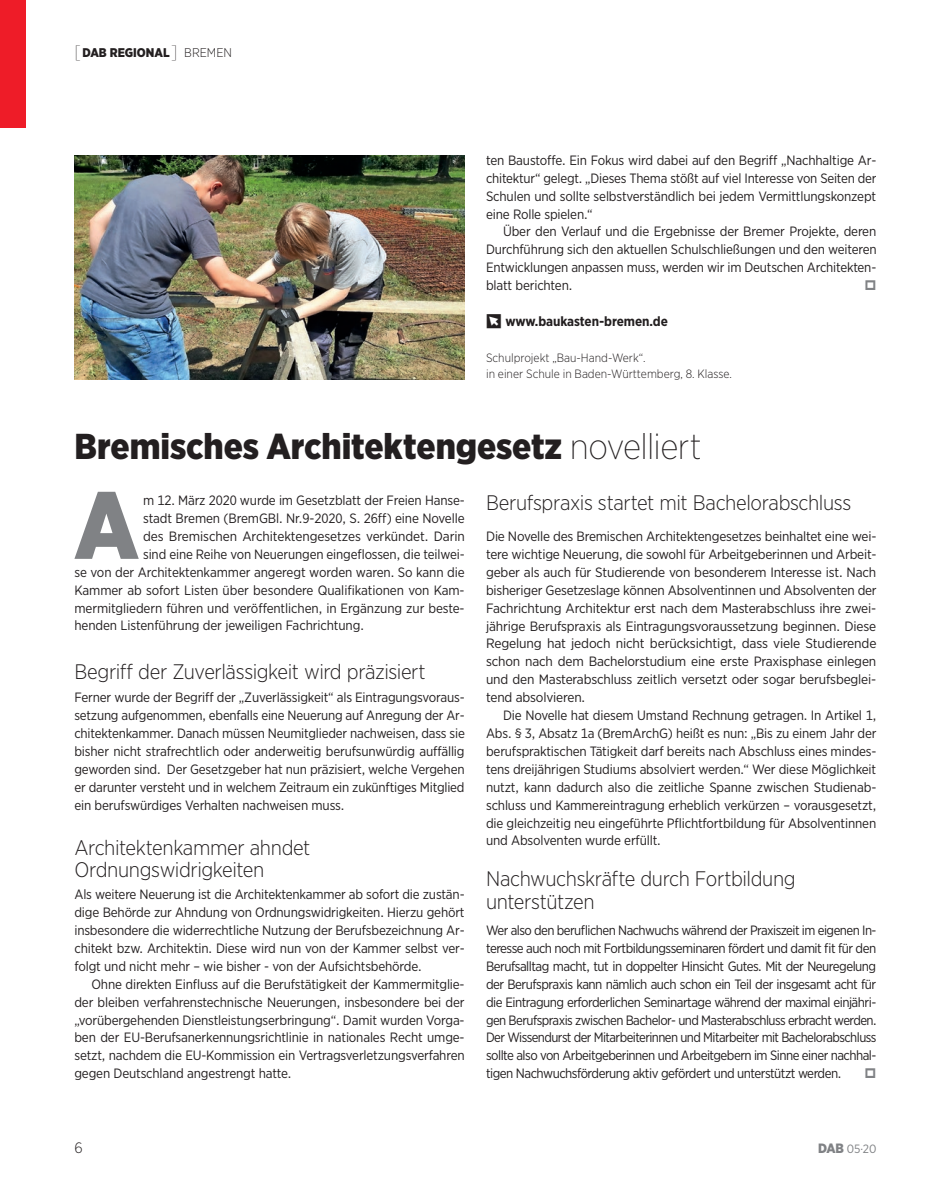
<style>
.page{position:relative;width:936px;height:1191px;background:#fff}
.page>*{position:absolute;margin:0;border:0;box-sizing:border-box;transform-origin:0 0}
.t1{font:900 95.25px "Gotham Narrow";color:#808285}
.t2{font:900 36px "Gotham Narrow";letter-spacing:-.005em;color:#231f20}
.t3{font:300 21px/22.5px "Gotham Narrow";letter-spacing:-.02em;color:#231f20}
.t4{font:300 15px "Gotham Narrow";color:#231f20}
.t5{font:13.5px/17.9px "Gotham Narrow";letter-spacing:-.015em;color:#231f20;text-align:justify}
.t6{font:700 13.5px "Gotham Narrow";letter-spacing:-.005em;color:#231f20}
.t7{font:900 12.6px "Gotham Narrow";color:#231f20}
.t8{font:300 12px/16.5px "Gotham Narrow";color:#231f20}
.t9{font:12px "Gotham Narrow";color:#808285}
.s1{font-weight:100;font-size:18px}
.s2{font-weight:300}
.s3{font-family:"DAB Relaunch";font-weight:400}
.s4{font-weight:200}
.s5{font-weight:900;font-size:13.5px}
</style>
<div class="page">
<img style="left:74px;top:155px;width:391px;height:225px">
<div style="left:0;top:0;width:26px;height:128px;background:#ee1c28"></div>
<p class="t7" style="left:74px;top:44px;width:159px"><span class="s1">[</span>DAB REGIONAL<span class="s1">]</span> <span class="s2">BREMEN</span></p>
<p class="t5" style="left:486px;top:151px;width:392px">ten Baustoffe. Ein Fokus wird dabei auf den Begriff „Nachhaltige Ar&shy;chitektur“ gelegt. „Dieses Thema stößt auf viel Interesse von Seiten der Schulen und sollte selbstverständlich bei jedem Vermittlungskonzept eine Rolle spielen.“</p>
<p class="t5" style="left:486px;top:222px;width:392px;text-indent:17px">Über den Verlauf und die Ergebnisse der Bremer Projekte, deren Durchführung sich den aktuellen Schulschließungen und den weiteren Entwicklungen anpassen muss, werden wir im Deutschen Architekten&shy;blatt berichten.</p>
<p class="t6" style="left:486px;top:312px;width:183px"><span class="s3">p</span>www.baukasten-bremen.de</p>
<p class="t8" style="left:486px;top:349px;width:247px">Schulprojekt „Bau-Hand-Werk“.<br>in einer Schule in Baden-Württemberg, 8. Klasse.</p>
<h2 class="t2" style="left:74px;top:422px;width:628px">Bremisches Architektengesetz <span class="s4">novelliert</span></h2>
<h1 class="t1" style="left:74px;top:462px;width:66px">A</h1>
<p class="t5" style="left:143px;top:491px;width:323px">m 12. März 2020 wurde im Gesetzblatt der Freien Hanse-</p>
<h3 class="t3" style="left:486px;top:491px;width:367px">Berufspraxis startet mit Bachelorabschluss</h3>
<p class="t5" style="left:486px;top:527px;width:392px">Die Novelle des Bremischen Architektengesetzes beinhaltet eine wei&shy;tere wichtige Neuerung, die sowohl für Arbeitgeberinnen und Arbeit&shy;geber als auch für Studierende von besonderem Interesse ist. Nach bisheriger Gesetzeslage können Absolventinnen und Absolventen der Fachrichtung Architektur erst nach dem Masterabschluss ihre zwei&shy;jährige Berufspraxis als Eintragungsvoraussetzung beginnen. Diese Regelung hat jedoch nicht berücksichtigt, dass viele Studierende schon nach dem Bachelorstudium eine erste Praxisphase einlegen und den Masterabschluss zeitlich versetzt oder sogar berufsbeglei&shy;tend absolvieren.</p>
<p class="t5" style="left:486px;top:706px;width:392px;text-indent:17px">Die Novelle hat diesem Umstand Rechnung getragen. In Artikel 1, Abs. § 3, Absatz 1a (BremArchG) heißt es nun: „Bis zu einem Jahr der berufspraktischen Tätigkeit darf bereits nach Abschluss eines mindes&shy;tens dreijährigen Studiums absolviert werden.“ Wer diese Möglichkeit nutzt, kann dadurch also die zeitliche Spanne zwischen Studienab&shy;schluss und Kammereintragung erheblich verkürzen – vorausgesetzt, die gleichzeitig neu eingeführte Pflichtfortbildung für Absolventinnen und Absolventen wurde erfüllt.</p>
<h3 class="t3" style="left:486px;top:867px;width:311px">Nachwuchskräfte durch Fortbildung unterstützen</h3>
<p class="t5" style="left:486px;top:921px;width:392px">Wer also den beruflichen Nachwuchs während der Praxiszeit im eigenen In&shy;teresse auch noch mit Fortbildungsseminaren fördert und damit fit für den Berufsalltag macht, tut in doppelter Hinsicht Gutes. Mit der Neuregelung der Berufspraxis kann nämlich auch schon ein Teil der insgesamt acht für die Eintragung erforderlichen Seminartage während der maximal einjähri&shy;gen Berufspraxis zwischen Bachelor- und Masterabschluss erbracht werden.<br>Der Wissendurst der Mitarbeiterinnen und Mitarbeiter mit Bachelorabschluss sollte also von Arbeitgeberinnen und Arbeitgebern im Sinne einer nachhal&shy;tigen Nachwuchsförderung aktiv gefördert und unterstützt werden.</p>
<p class="t5" style="left:143px;top:509px;width:323px">stadt Bremen (BremGBl. Nr.9-2020, S. 26ff) eine Novelle</p>
<p class="t5" style="left:143px;top:527px;width:323px">des Bremischen Architektengesetzes verkündet. Darin</p>
<p class="t5" style="left:143px;top:545px;width:323px">sind eine Reihe von Neuerungen eingeflossen, die teilwei-</p>
<p class="t5" style="left:74px;top:563px;width:391px">se von der Architektenkammer angeregt worden waren. So kann die</p>
<p class="t5" style="left:74px;top:581px;width:391px">Kammer ab sofort Listen über besondere Qualifikationen von Kam-</p>
<p class="t5" style="left:74px;top:598px;width:391px">mermitgliedern führen und veröffentlichen, in Ergänzung zur beste-</p>
<p class="t5" style="left:74px;top:616px;width:291px">henden Listenführung der jeweiligen Fachrichtung.</p>
<h3 class="t3" style="left:74px;top:659px;width:353px">Begriff der Zuverlässigkeit wird präzisiert</h3>
<p class="t5" style="left:74px;top:688px;width:392px">Ferner wurde der Begriff der „Zuverlässigkeit“ als Eintragungsvoraus&shy;setzung aufgenommen, ebenfalls eine Neuerung auf Anregung der Ar&shy;chitektenkammer. Danach müssen Neumitglieder nachweisen, dass sie bisher nicht strafrechtlich oder anderweitig berufsunwürdig auffällig geworden sind. Der Gesetzgeber hat nun präzisiert, welche Vergehen er darunter versteht und in welchem Zeitraum ein zukünftiges Mitglied ein berufswürdiges Verhalten nachweisen muss.</p>
<h3 class="t3" style="left:74px;top:835px;width:237px">Architektenkammer ahndet<br>Ordnungswidrigkeiten</h3>
<p class="t5" style="left:74px;top:885px;width:392px">Als weitere Neuerung ist die Architektenkammer ab sofort die zustän&shy;dige Behörde zur Ahndung von Ordnungswidrigkeiten. Hierzu gehört insbesondere die widerrechtliche Nutzung der Berufsbezeichnung Ar&shy;chitekt bzw. Architektin. Diese wird nun von der Kammer selbst ver&shy;folgt und nicht mehr – wie bisher - von der Aufsichtsbehörde.</p>
<p class="t5" style="left:74px;top:974px;width:391px;text-indent:17px">Ohne direkten Einfluss auf die Berufstätigkeit der Kammermitglie&shy;der bleiben verfahrenstechnische Neuerungen, insbesondere bei der „vorübergehenden Dienstleistungserbringung“. Damit wurden Vorga&shy;ben der EU-Berufsanerkennungsrichtlinie in nationales Recht umge&shy;setzt, nachdem die EU-Kommission ein Vertragsverletzungsverfahren gegen Deutschland angestrengt hatte.</p>
<p class="t4" style="left:74px;top:1138px;width:10px">6</p>
<p class="t9" style="left:818px;top:1141px;width:60px"><span class="s5">DAB</span> 05·20</p>
</div>
